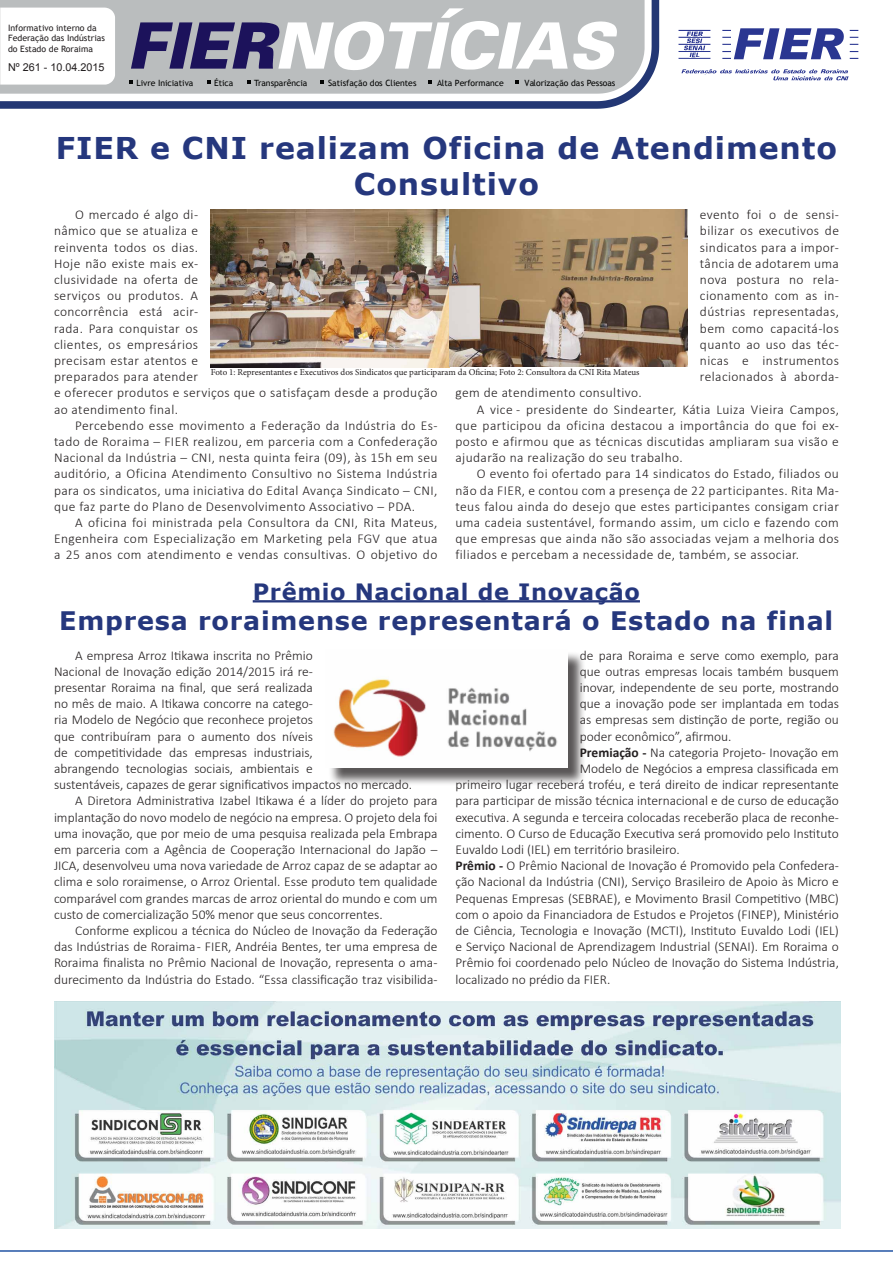
<style>
.page{position:relative;width:893px;height:1263px;background:#fff}
.page>*{position:absolute;margin:0;border:0;box-sizing:border-box;transform-origin:0 0}
.t1{font:700 30px/36px "Verdana";letter-spacing:.03em;color:#25377d;text-align:center}
.t2{font:700 25.5px "Verdana";letter-spacing:.03em;color:#25377d}
.t3{font:700 22.5px "Verdana";letter-spacing:.03em;color:#25377d}
.t4{font:300 13.5px/16.2px "Calibri";color:#231f20;text-align:justify}
.t5{font:300 13.5px/16.2px "Calibri";letter-spacing:.03em;color:#231f20}
.t6{font:10.8px "Arial";color:#231f20}
.t7{font:9px "Minion Pro";color:#231f20}
.t8{font:8.7px/10.5px "Trebuchet MS";color:#231f20}
.t9{font:8.55px "Trebuchet MS";color:#040504}
.s1{font-weight:700}
</style>
<div class="page">
<img style="left:211px;top:209px;width:476px;height:158px">
<hr style="left:0;top:1250px;width:893px;height:2px;background:#2254a4">
<svg style="left:0;top:0;width:659px;height:109px;fill:#babdbe"></svg>
<svg style="left:678px;top:28px;width:180px;height:52px"></svg>
<hr style="left:253px;top:600px;width:387px;height:2px;background:#25377d">
<div style="left:328px;top:652px;width:257px;height:135px;background:#231f20;opacity:.75"></div>
<img style="left:328px;top:652px;width:239px;height:116px">
<img style="left:54px;top:1001px;width:787px;height:227px">
<p class="t8" style="left:8px;top:22px;width:90px">Informativo interno da</p>
<p class="t8" style="left:8px;top:33px;width:98px">Federação das Indústrias do Estado de Roraima</p>
<p class="t6" style="left:8px;top:61px;width:98px">Nº 261 - 10.04.2015</p>
<p class="t9" style="left:136px;top:78px;width:59px">Livre Iniciativa</p>
<p class="t9" style="left:214px;top:78px;width:21px">Ética</p>
<p class="t9" style="left:254px;top:78px;width:55px">Transparência</p>
<p class="t9" style="left:328px;top:78px;width:90px">Satisfação dos Clientes</p>
<p class="t9" style="left:437px;top:78px;width:68px">Alta Performance</p>
<p class="t9" style="left:525px;top:78px;width:92px">Valorização das Pessoas</p>
<p class="t1" style="left:56px;top:129px;width:783px">FIER e CNI realizam Oficina de Atendimento<br>Consultivo</p>
<p class="t5" style="left:54px;top:206px;width:385px;text-indent:21px">O mercado é algo di-<br>nâmico que se atualiza e<br>reinventa todos os dias.<br>Hoje não existe mais ex-<br>clusividade na oferta de<br>serviços ou produtos. A<br>concorrência está acir-<br>rada. Para conquistar os<br>clientes, os empresários<br>precisam estar atentos e<br>preparados para atender<br>e oferecer produtos e serviços que o satisfaçam desde a produção ao atendimento final.</p>
<p class="t4" style="left:54px;top:417px;width:385px;text-indent:21px">Percebendo esse movimento a Federação da Indústria do Es&shy;tado de Roraima – FIER realizou, em parceria com a Confederação Nacional da Indústria – CNI, nesta quinta feira (09), às 15h em seu auditório, a Oficina Atendimento Consultivo no Sistema Indústria para os sindicatos, uma iniciativa do Edital Avança Sindicato – CNI, que faz parte do Plano de Desenvolvimento Associativo – PDA.</p>
<p class="t4" style="left:54px;top:514px;width:385px;text-indent:21px">A oficina foi ministrada pela Consultora da CNI, Rita Mateus, Engenheira com Especialização em Marketing pela FGV que atua a 25 anos com atendimento e vendas consultivas. O objetivo do</p>
<p class="t4" style="left:700px;top:206px;width:141px">evento foi o de sensi&shy;bilizar os executivos de sindicatos para a impor&shy;tância de adotarem uma nova postura no rela&shy;cionamento com as in&shy;dústrias representadas, bem como capacitá-los quanto ao uso das téc&shy;nicas e instrumentos relacionados à aborda-</p>
<p class="t7" style="left:211px;top:367px;width:430px">Foto 1: Representantes e Executivos dos Sindicatos que participaram da Oficina; Foto 2: Consultora da CNI Rita Mateus</p>
<p class="t5" style="left:455px;top:385px;width:188px">gem de atendimento consultivo.</p>
<p class="t4" style="left:455px;top:401px;width:385px;text-indent:21px">A vice - presidente do Sindearter, Kátia Luiza Vieira Campos, que participou da oficina destacou a importância do que foi ex&shy;posto e afirmou que as técnicas discutidas ampliaram sua visão e ajudarão na realização do seu trabalho.</p>
<p class="t4" style="left:455px;top:466px;width:385px;text-indent:21px">O evento foi ofertado para 14 sindicatos do Estado, filiados ou não da FIER, e contou com a presença de 22 participantes. Rita Ma&shy;teus falou ainda do desejo que estes participantes consigam criar uma cadeia sustentável, formando assim, um ciclo e fazendo com que empresas que ainda não são associadas vejam a melhoria dos filiados e percebam a necessidade de, também, se associar.</p>
<p class="t3" style="left:253px;top:576px;width:389px">Prêmio Nacional de Inovação</p>
<p class="t2" style="left:59px;top:603px;width:775px">Empresa roraimense representará o Estado na final</p>
<p class="t4" style="left:54px;top:647px;width:360px;text-align:left;text-indent:21px">A empresa Arroz Itikawa inscrita no Prêmio<br>Nacional de Inovação edição 2014/2015 irá re-<br>presentar Roraima na final, que será realizada<br>no mês de maio. A Itikawa concorre na catego-<br>ria Modelo de Negócio que reconhece projetos<br>que contribuíram para o aumento dos níveis<br>de competitividade das empresas industriais,<br>abrangendo tecnologias sociais, ambientais e<br>sustentáveis, capazes de gerar significativos impactos no mercado.</p>
<p class="t4" style="left:54px;top:793px;width:385px;text-indent:21px">A Diretora Administrativa Izabel Itikawa é a líder do projeto para implantação do novo modelo de negócio na empresa. O projeto dela foi uma inovação, que por meio de uma pesquisa realizada pela Embrapa em parceria com a Agência de Cooperação Internacional do Japão – JICA, desenvolveu uma nova variedade de Arroz capaz de se adaptar ao clima e solo roraimense, o Arroz Oriental. Esse produto tem qualidade comparável com grandes marcas de arroz oriental do mundo e com um custo de comercialização 50% menor que seus concorrentes.</p>
<p class="t4" style="left:54px;top:922px;width:385px;text-indent:21px">Conforme explicou a técnica do Núcleo de Inovação da Federação das Indústrias de Roraima - FIER, Andréia Bentes, ter uma empresa de Roraima finalista no Prêmio Nacional de Inovação, representa o ama&shy;durecimento da Indústria do Estado. “Essa classificação traz visibilida-</p>
<p class="t4" style="left:580px;top:647px;width:261px">de para Roraima e serve como exemplo, para que outras empresas locais também busquem inovar, independente de seu porte, mostrando que a inovação pode ser implantada em todas as empresas sem distinção de porte, região ou poder econômico”, afirmou.</p>
<p class="t4" style="left:580px;top:744px;width:261px"><span class="s1">Premiação -</span> Na categoria Projeto- Inovação em</p>
<p class="t4" style="left:580px;top:760px;width:261px">Modelo de Negócios a empresa classificada em</p>
<p class="t4" style="left:455px;top:776px;width:385px">primeiro lugar receberá troféu, e terá direito de indicar representante</p>
<p class="t4" style="left:455px;top:793px;width:385px">para participar de missão técnica internacional e de curso de educação</p>
<p class="t4" style="left:455px;top:809px;width:385px">executiva. A segunda e terceira colocadas receberão placa de reconhe-</p>
<p class="t4" style="left:455px;top:825px;width:385px">cimento. O Curso de Educação Executiva será promovido pelo Instituto</p>
<p class="t4" style="left:455px;top:841px;width:226px">Euvaldo Lodi (IEL) em território brasileiro.</p>
<p class="t4" style="left:455px;top:857px;width:385px"><span class="s1">Prêmio -</span> O Prêmio Nacional de Inovação é Promovido pela Confedera&shy;ção Nacional da Indústria (CNI), Serviço Brasileiro de Apoio às Micro e Pequenas Empresas (SEBRAE), e Movimento Brasil Competitivo (MBC) com o apoio da Financiadora de Estudos e Projetos (FINEP), Ministério de Ciência, Tecnologia e Inovação (MCTI), Instituto Euvaldo Lodi (IEL) e Serviço Nacional de Aprendizagem Industrial (SENAI). Em Roraima o Prêmio foi coordenado pelo Núcleo de Inovação do Sistema Indústria, localizado no prédio da FIER.</p>
</div>
